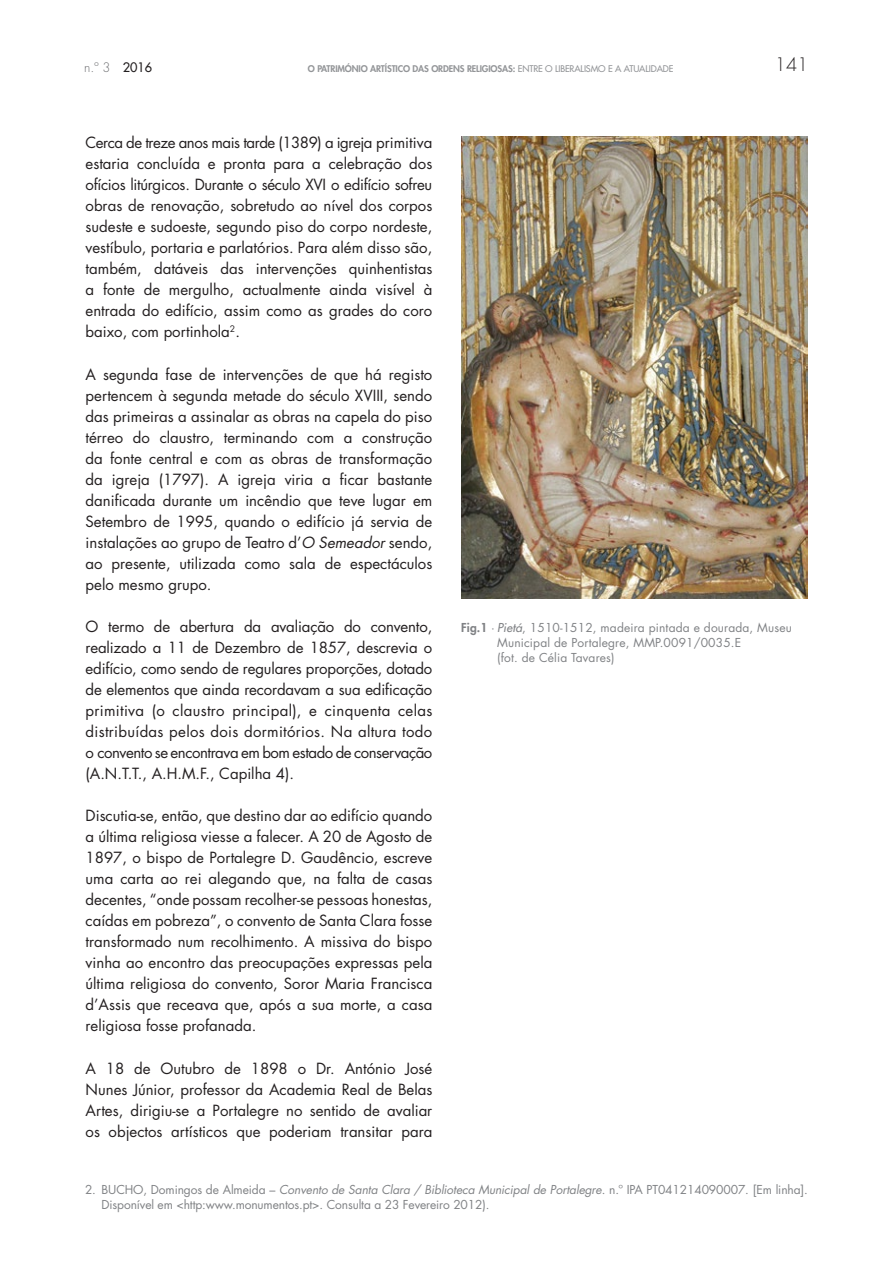
<style>
.page{position:relative;width:893px;height:1263px;background:#fff}
.page>*{position:absolute;margin:0;border:0;box-sizing:border-box;transform-origin:0 0}
.t1{font:300 18px "Futura Std";color:#231f20}
.t2{font:15px/21px "Futura Std";color:#231f20;text-align:justify}
.t3{font:300 12.75px "Futura Std";color:#6c6d70}
.t4{font:12px/15px "Futura Std";letter-spacing:-.01em;color:#808285}
.t5{font:12px/15px "Futura Std";letter-spacing:.01em;color:#808285}
.t6{font:800 9px "Futura Std";letter-spacing:-.01em;color:#939598}
.s1{font-weight:500;color:#231f20}
.s2{font-weight:500}
.s3{font-style:italic}
.s4{font-weight:800}
.s5{font-weight:500;font-style:italic}
</style>
<div class="page">
<img style="left:461px;top:136px;width:347px;height:462px">
<p class="t3" style="left:84px;top:59px;width:69px">n.º 3 <span class="s1">2016</span></p>
<p class="t6" style="left:308px;top:63px;width:367px">O PATRIMÓNIO ARTÍSTICO DAS ORDENS RELIGIOSAS: <span class="s2">ENTRE O LIBERALISMO E A ATUALIDADE</span></p>
<p class="t1" style="left:775px;top:53px;width:35px">141</p>
<p class="t2" style="left:86px;top:133px;width:348px">Cerca de treze anos mais tarde (1389) a igreja primitiva estaria concluída e pronta para a celebração dos ofícios litúrgicos. Durante o século XVI o edifício sofreu obras de renovação, sobretudo ao nível dos corpos sudeste e sudoeste, segundo piso do corpo nordeste, vestíbulo, portaria e parlatórios. Para além disso são, também, datáveis das intervenções quinhentistas a fonte de mergulho, actualmente ainda visível à entrada do edifício, assim como as grades do coro baixo, com portinhola<sup>2</sup>.</p>
<p class="t2" style="left:86px;top:364px;width:348px">A segunda fase de intervenções de que há registo pertencem à segunda metade do século XVIII, sendo das primeiras a assinalar as obras na capela do piso térreo do claustro, terminando com a construção da fonte central e com as obras de transformação da igreja (1797). A igreja viria a ficar bastante danificada durante um incêndio que teve lugar em Setembro de 1995, quando o edifício já servia de instalações ao grupo de Teatro d’<span class="s3">O Semeador</span> sendo, ao presente, utilizada como sala de espectáculos pelo mesmo grupo.</p>
<p class="t2" style="left:86px;top:616px;width:348px">O termo de abertura da avaliação do convento, realizado a 11 de Dezembro de 1857, descrevia o edifício, como sendo de regulares proporções, dotado de elementos que ainda recordavam a sua edificação primitiva (o claustro principal), e cinquenta celas distribuídas pelos dois dormitórios. Na altura todo o convento se encontrava em bom estado de conservação (A.N.T.T., A.H.M.F., Capilha 4).</p>
<p class="t2" style="left:86px;top:805px;width:348px">Discutia-se, então, que destino dar ao edifício quando a última religiosa viesse a falecer. A 20 de Agosto de 1897, o bispo de Portalegre D. Gaudêncio, escreve uma carta ao rei alegando que, na falta de casas decentes, “onde possam recolher-se pessoas honestas, caídas em pobreza”, o convento de Santa Clara fosse transformado num recolhimento. A missiva do bispo vinha ao encontro das preocupações expressas pela última religiosa do convento, Soror Maria Francisca d’Assis que receava que, após a sua morte, a casa religiosa fosse profanada.</p>
<p class="t2" style="left:86px;top:1058px;width:348px">A 18 de Outubro de 1898 o Dr. António José Nunes Júnior, professor da Academia Real de Belas Artes, dirigiu-se a Portalegre no sentido de avaliar os objectos artísticos que poderiam transitar para</p>
<p class="t5" style="left:497px;top:620px;width:296px;text-indent:-36px"><span class="s4">Fig.1</span> · <span class="s5">Pietá</span>, 1510-1512, madeira pintada e dourada, Museu<br>Municipal de Portalegre, MMP.0091/0035.E</p>
<p class="t5" style="left:497px;top:650px;width:119px">(fot. de Célia Tavares)</p>
<p class="t4" style="left:102px;top:1182px;width:708px;text-indent:-16px">2. BUCHO, Domingos de Almeida – <span class="s3">Convento de Santa Clara / Biblioteca Municipal de Portalegre</span>. n.º IPA PT041214090007. [Em linha].<br>Disponível em &lt;http:www.monumentos.pt&gt;. Consulta a 23 Fevereiro 2012).</p>
</div>
